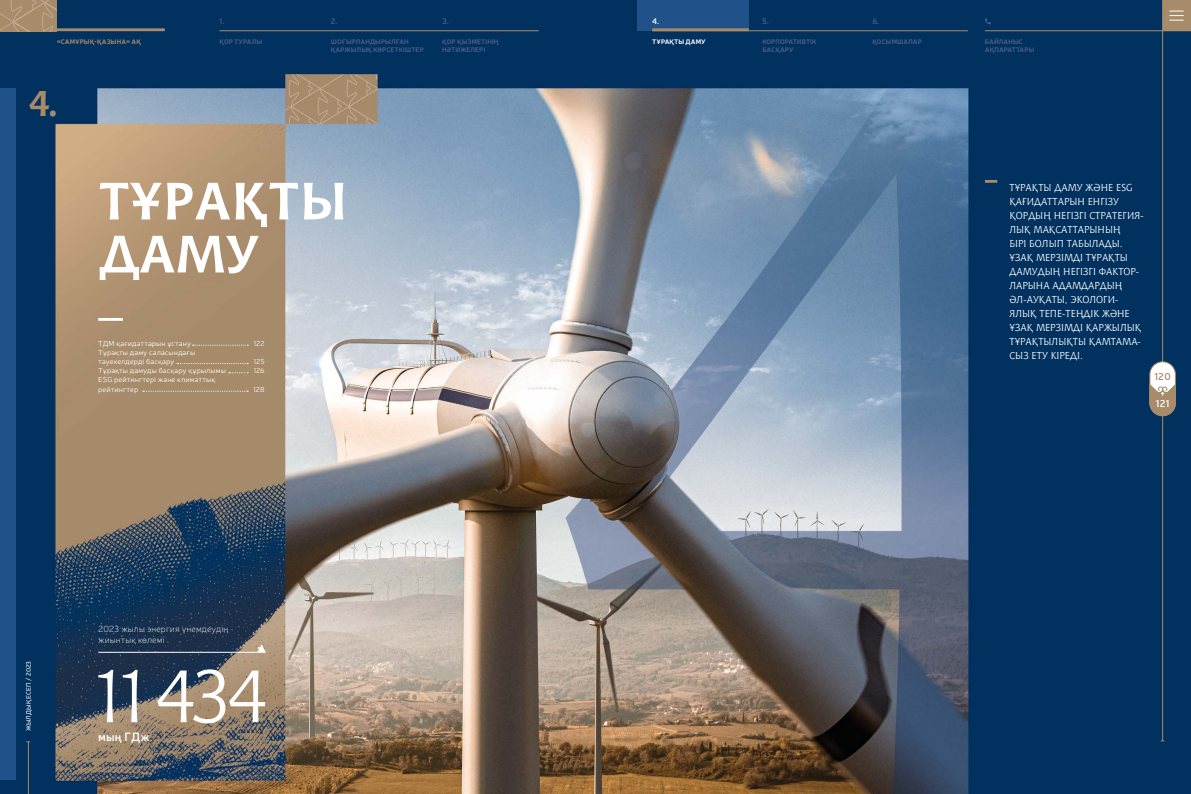
<style>
.page{position:relative;width:1191px;height:794px;background:#fff}
.page>*{position:absolute;margin:0;border:0;box-sizing:border-box;transform-origin:0 0}
.t1{font:75px "FK Chianti Regular";letter-spacing:-.095em;color:#fff}
.t2{font:52px/53px "FK Chianti Bold";letter-spacing:.02em;color:#fff}
.t3{font:36.3px "FK Chianti Bold";color:#a78b6b}
.t4{font:600 12px "Neris";letter-spacing:.01em;color:#fff}
.t5{font:10px/14px "FK Chianti Regular";color:#fff}
.t6{font:600 10px "Neris";color:#fff}
.t7{font:600 10px "Neris";color:#a78b6b}
.t8{font:100 9px/10.8px "Neris";letter-spacing:.01em;color:#fff}
.t9{font:600 8px "Neris";color:#4a5f88}
.t10{font:600 8px "Neris";color:#fff}
.t11{font:300 7.3px/9.2px "Neris";letter-spacing:.01em;color:#fff;scale:1.04 1}
.t12{font:300 7.3px/9.2px "Neris";letter-spacing:.01em;color:#fff}
.t13{font:700 6.5px/7.8px "Neris";letter-spacing:.01em;color:#4a5f88}
.t14{font:700 6.5px "Neris";letter-spacing:.01em;color:#a78b6b}
.t15{font:6.5px "Neris";letter-spacing:.01em;color:#fff}
.t16{font:700 6.5px "Neris";color:#fff}
</style>
<div class="page">
<img style="left:0;top:0;width:1191px;height:794px">
<svg style="left:985px;top:180px;width:12px;height:3px"></svg>
<svg style="left:192px;top:345px;width:56px;height:1px"></svg>
<svg style="left:177px;top:363px;width:71px;height:1px"></svg>
<svg style="left:229px;top:372px;width:19px;height:1px"></svg>
<svg style="left:143px;top:391px;width:105px;height:1px"></svg>
<hr style="left:98px;top:318px;width:25px;height:3px;background:#fff">
<hr style="left:98px;top:652px;width:168px;height:1px;background:#fff">
<svg style="left:257px;top:644px;width:9px;height:8px"></svg>
<svg style="left:0;top:0;width:57px;height:31px;background:#aa8f70"></svg>
<div style="left:0;top:88px;width:16px;height:692px;background:#205188"></div>
<hr style="left:57px;top:28px;width:108px;height:3px;background:#a78b6b">
<hr style="left:985px;top:30px;width:178px;height:1px;background:#a78b6b">
<hr style="left:219px;top:30px;width:320px;height:1px;background:#a78b6b">
<hr style="left:1162px;top:30px;width:1px;height:711px;background:#a78b6b">
<hr style="left:28px;top:741px;width:1px;height:53px;background:#a78b6b">
<hr style="left:652px;top:30px;width:316px;height:1px;background:#a78b6b">
<svg style="left:985px;top:18px;width:6px;height:6px"></svg>
<svg style="left:1149px;top:362px;width:26px;height:54px"></svg>
<div style="left:1149px;top:361px;width:26px;height:55px;border:1px solid #a78b6b;border-radius:13px"></div>
<svg style="left:1148px;top:365px;width:28px;height:51px"></svg>
<div style="left:637px;top:0;width:112px;height:30px;background:#205188"></div>
<hr style="left:652px;top:28px;width:97px;height:3px;background:#a78b6b">
<div style="left:1162px;top:0;width:28px;height:31px;background:#a78b6b"></div>
<div style="left:1162px;top:0;width:29px;height:31px;border:1px solid #a78b6b"></div>
<svg style="left:1169px;top:11px;width:14px;height:10px"></svg>
<p class="t14" style="left:57px;top:37px;width:86px">«Самұрық-Қазына» АҚ</p>
<h3 class="t3" style="left:28px;top:77px;width:32px">4.</h3>
<p class="t9" style="left:219px;top:16px;width:6px">1.</p>
<p class="t9" style="left:331px;top:16px;width:8px">2.</p>
<p class="t9" style="left:442px;top:16px;width:8px">3.</p>
<p class="t9" style="left:762px;top:16px;width:8px">5.</p>
<p class="t9" style="left:872px;top:16px;width:8px">6.</p>
<p class="t10" style="left:652px;top:16px;width:8px">4.</p>
<p class="t13" style="left:219px;top:38px;width:44px">Қор туралы</p>
<p class="t13" style="left:331px;top:38px;width:94px">Шоғырландырылған қаржылық көрсеткіштер</p>
<p class="t13" style="left:442px;top:38px;width:58px">Қор қызметінің нәтижелері</p>
<p class="t13" style="left:762px;top:38px;width:56px">Корпоративтік басқару</p>
<p class="t13" style="left:872px;top:38px;width:51px">Қосымшалар</p>
<p class="t16" style="left:652px;top:37px;width:6px">ТҰРА</p>
<p class="t16" style="left:669px;top:37px;width:22px">ҚТЫ ДАМУ</p>
<h2 class="t2" style="left:99px;top:172px;width:250px">ТҰРАҚТЫ<br>ДАМУ</h2>
<p class="t11" style="left:98px;top:338px;width:124px">ТДМ қағидаттарын ұстану<br>Тұрақты даму саласындағы тәуекелдерді басқару<br>Тұрақты дамуды басқару құрылымы<br>ESG рейтингтері және климаттық рейтингтер</p>
<p class="t12" style="left:254px;top:338px;width:12px">122</p>
<p class="t12" style="left:254px;top:357px;width:12px">125<br>126</p>
<p class="t12" style="left:253px;top:384px;width:13px">128</p>
<p class="t13" style="left:985px;top:38px;width:51px">Байланыс ақпараттары</p>
<p class="t5" style="left:1009px;top:180px;width:136px">Тұрақты даму және ESG қағидаттарын енгізу<br>Қордың негізгі стратегия&shy;лық мақсаттарының<br>бірі болып табылады.<br>Ұзақ мерзімді тұрақты дамудың негізгі фактор&shy;ларына адамдардың әл-ауқаты, экологи&shy;ялық тепе-теңдік және ұзақ мерзімді қаржылық тұрақтылықты қамтама&shy;сыз ету кіреді.</p>
<p class="t7" style="left:1154px;top:369px;width:18px">120</p>
<p class="t6" style="left:1155px;top:396px;width:15px">121</p>
<p class="t15" style="left:24px;top:731px;width:72px;rotate:-90deg">Жылдық есеп / 2023</p>
<p class="t8" style="left:98px;top:623px;width:132px">2023 жылы энергия үнемдеудің жиынтық көлемі</p>
<h1 class="t1" style="left:88px;top:645px;width:183px">11434</h1>
<p class="t4" style="left:98px;top:728px;width:53px">мың ГДж</p>
</div>
